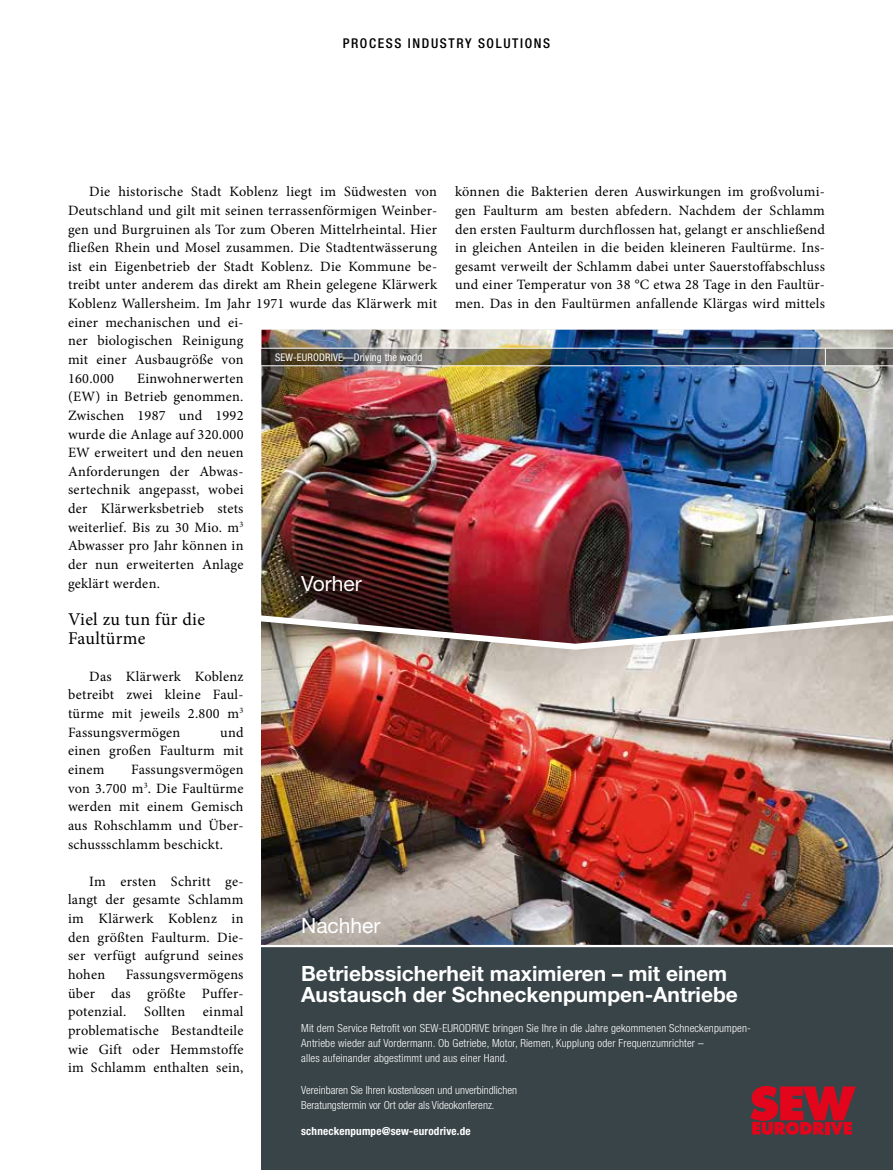
<style>
.page{position:relative;width:893px;height:1170px;background:#fff}
.page>*{position:absolute;margin:0;border:0;box-sizing:border-box;transform-origin:0 0}
.t1{font:700 21px/21.1px "Helvetica Neue LT Pro";color:#fff}
.t2{font:21px "Helvetica Neue LT Pro";color:#fff}
.t3{font:18px/18.6px "Minion Pro";letter-spacing:.02em;color:#000}
.t4{font:14.25px/18.6px "Minion Pro";letter-spacing:.02em;color:#000;text-align:justify}
.t5{font:500 condensed 13.5px "Helvetica Neue LT Std";letter-spacing:.12em;color:#000}
.t6{font:300 condensed 11.1px/15px "Helvetica Neue LT Pro";letter-spacing:.015em;color:#fff}
.t7{font:700 condensed 11.1px "Helvetica Neue LT Pro";letter-spacing:.015em;color:#fff}
.t8{font:condensed 10.5px "Helvetica Neue LT Pro";letter-spacing:.015em;color:#fff}
.s1{font-size:10.5px}
</style>
<div class="page">
<div style="left:261px;top:946px;width:632px;height:223px;background:#394448"></div>
<img style="left:261px;top:652px;width:632px;height:292px">
<img style="left:261px;top:330px;width:632px;height:322px">
<hr style="left:261px;top:944px;width:632px;height:3px;background:#fff">
<img style="left:261px;top:349px;width:632px;height:16px">
<hr style="left:261px;top:348px;width:632px;height:1px;background:#fff">
<hr style="left:261px;top:365px;width:632px;height:1px;background:#fff">
<svg style="left:825px;top:348px;width:1px;height:18px"></svg>
<svg style="left:750px;top:1086px;width:106px;height:48px"></svg>
<p class="t5" style="left:343px;top:35px;width:209px">PROCESS INDUSTRY SOLUTIONS</p>
<p class="t4" style="left:68px;top:182px;width:371px;text-align:left;text-indent:21px">Die historische Stadt Koblenz liegt im Südwesten von Deutschland und gilt mit seinen terrassenförmigen Weinber&shy;gen und Burgruinen als Tor zum Oberen Mittelrheintal. Hier fließen Rhein und Mosel zusammen. Die Stadtentwässerung ist ein Eigenbetrieb der Stadt Koblenz. Die Kommune be&shy;treibt unter anderem das direkt am Rhein gelegene Klärwerk Koblenz Wallersheim. Im Jahr 1971 wurde das Klärwerk mit einer mechanischen und ei-<br>ner biologischen Reinigung<br>mit einer Ausbaugröße von<br>160.000</p>
<p class="t4" style="left:455px;top:182px;width:371px">können die Bakterien deren Auswirkungen im großvolumi&shy;gen Faulturm am besten abfedern. Nachdem der Schlamm den ersten Faulturm durchflossen hat, gelangt er anschließend in gleichen Anteilen in die beiden kleineren Faultürme. Ins&shy;gesamt verweilt der Schlamm dabei unter Sauerstoffabschluss und einer Temperatur von 38 °C etwa 28 Tage in den Faultür&shy;men. Das in den Faultürmen anfallende Klärgas wird mittels</p>
<p class="t8" style="left:275px;top:351px;width:149px">SEW-EURODRIVE—Driving the world</p>
<p class="t4" style="left:68px;top:369px;width:177px;text-indent:69px">Einwohnerwerten (EW) in Betrieb genommen.<br>Zwischen 1987 und 1992 wurde die Anlage auf 320.000<br>EW erweitert und den neuen Anforderungen der Abwas&shy;sertechnik angepasst, wobei der Klärwerksbetrieb stets weiterlief. Bis zu 30 Mio. m<sup>3<br></sup>Abwasser pro Jahr können in der nun erweiterten Anlage geklärt werden.</p>
<p class="t3" style="left:68px;top:610px;width:139px">Viel zu tun für die<br>Faultürme</p>
<p class="t4" style="left:68px;top:667px;width:177px;text-indent:21px">Das Klärwerk Koblenz betreibt zwei kleine Faul&shy;türme mit jeweils 2.800 m<sup>3<br></sup>Fassungsvermögen</p>
<h1 class="t2" style="left:301px;top:571px;width:62px">Vorher</h1>
<p class="t4" style="left:68px;top:723px;width:177px;text-indent:152px">und einen großen Faulturm mit einem</p>
<p class="t4" style="left:68px;top:760px;width:177px;text-indent:63px">Fassungsvermögen von 3.700 m<sup>3</sup>. Die Faultürme werden mit einem Gemisch aus Rohschlamm und Über&shy;schussschlamm beschickt.</p>
<p class="t4" style="left:68px;top:871px;width:177px;text-indent:21px">Im ersten Schritt ge&shy;langt der gesamte Schlamm im Klärwerk Koblenz in den größten Faulturm. Die&shy;ser verfügt aufgrund seines hohen</p>
<h1 class="t2" style="left:301px;top:912px;width:81px">Nachher</h1>
<p class="t4" style="left:68px;top:965px;width:177px;text-indent:58px">Fassungsvermögens über das größte Puffer&shy;potenzial. Sollten einmal problematische Bestandteile wie Gift oder Hemmstoffe im Schlamm enthalten sein,</p>
<h1 class="t1" style="left:301px;top:961px;width:438px">Betriebssicherheit maximieren – mit einem<br>Austausch der Schneckenpumpen-Antriebe</h1>
<p class="t6" style="left:301px;top:1020px;width:451px">Mit dem Service Retrofit von SEW-EURODRIVE bringen Sie Ihre in die Jahre gekommenen Schneckenpumpen-<br>Antriebe wieder auf Vordermann. Ob Getriebe, Motor, Riemen, Kupplung oder Frequenzumrichter –<br>alles aufeinander abgestimmt und aus einer Hand.</p>
<p class="t6" style="left:301px;top:1082px;width:217px">Vereinbaren Sie Ihren kostenlosen und unverbindlichen<br>Beratungstermin vor Ort oder als Videokonferenz<span class="s1">.</span></p>
<p class="t7" style="left:301px;top:1123px;width:171px">schneckenpumpe@sew-eurodrive.de</p>
</div>
